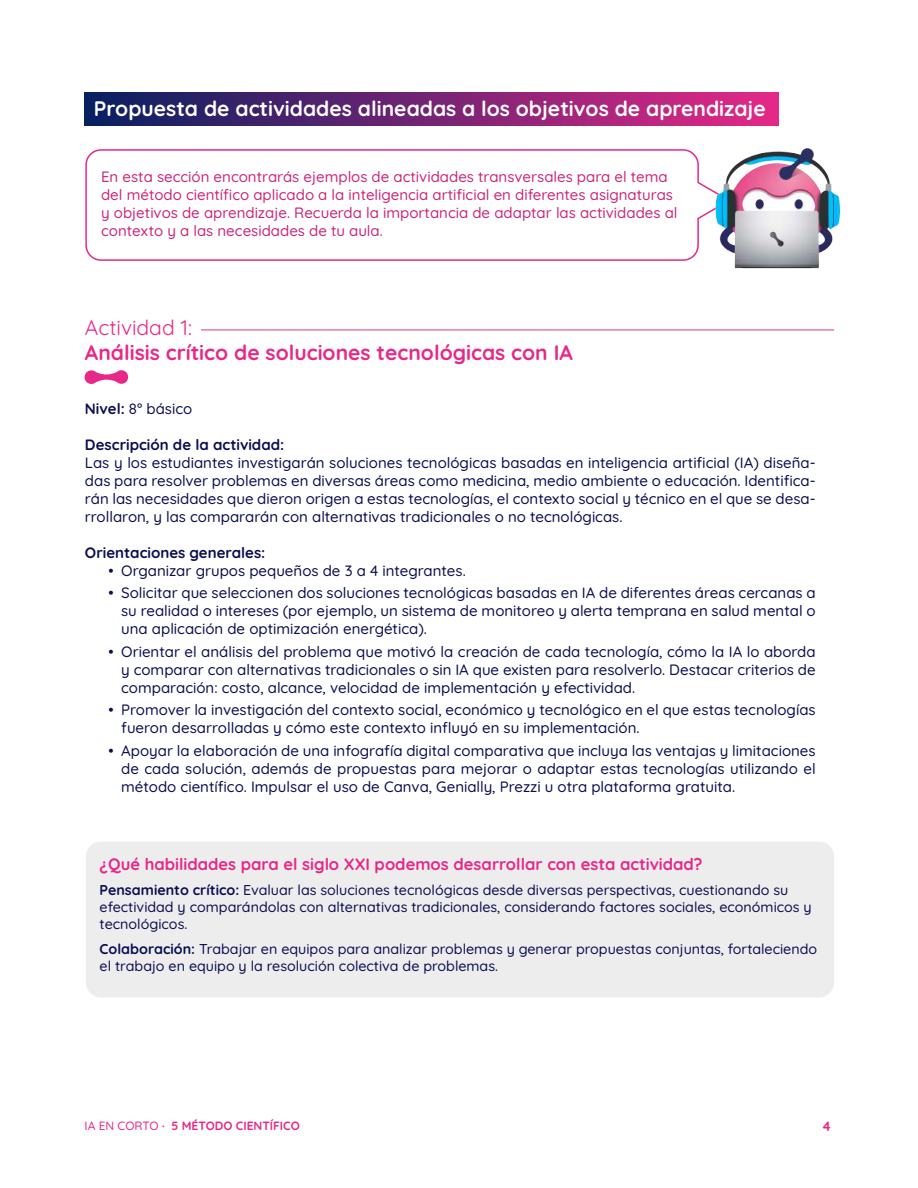
<style>
.page{position:relative;width:918px;height:1188px;background:#fff}
.page>*{position:absolute;margin:0;border:0;box-sizing:border-box;transform-origin:0 0}
.t1{font:700 21px "Quicksand";color:#fff}
.t2{font:700 21px "Quicksand";color:#e72887}
.t3{font:21px "Quicksand";color:#e72887}
.t4{font:700 16.5px "Quicksand";color:#e72887}
.t5{font:500 15px/18px "Quicksand";color:#0a0e50;text-align:justify}
.t6{font:500 15px/18px "Quicksand";color:#cc2679}
.t7{font:700 15px "Quicksand";color:#0a0e50}
.t8{font:500 14.25px/17.1px "Quicksand";color:#0a0e50}
.t9{font:700 13.5px "Quicksand";color:#e72887}
.t10{font:700 12px "Quicksand";color:#e72887}
.s1{font-weight:700}
.s2{font-weight:500}
</style>
<div class="page">
<div style="left:85px;top:92px;width:694px;height:34px;background:linear-gradient(to right,#062061,#e52887)"></div>
<div style="left:86px;top:842px;width:748px;height:155px;background:#ededed;border-radius:15px"></div>
<svg style="left:84px;top:370px;width:45px;height:14px"></svg>
<hr style="left:201px;top:329px;width:633px;height:2px;background:#eb77b1">
<svg style="left:85px;top:149px;width:587px;height:112px"></svg>
<img style="left:672px;top:120px;width:169px;height:149px">
<h1 class="t1" style="left:94px;top:91px;width:673px">Propuesta de actividades alineadas a los objetivos de aprendizaje</h1>
<p class="t6" style="left:101px;top:166px;width:578px">En esta sección encontrarás ejemplos de actividades transversales para el tema del método científico aplicado a la inteligencia artificial en diferentes asignaturas y objetivos de aprendizaje. Recuerda la importancia de adaptar las actividades al contexto y a las necesidades de tu aula.</p>
<h1 class="t3" style="left:85px;top:311px;width:109px">Actividad 1:</h1>
<h1 class="t2" style="left:85px;top:335px;width:489px">Análisis crítico de soluciones tecnológicas con IA</h1>
<p class="t5" style="left:85px;top:398px;width:109px"><span class="s1">Nivel:</span> 8° básico</p>
<p class="t7" style="left:85px;top:432px;width:201px">Descripción de la actividad:</p>
<p class="t5" style="left:85px;top:452px;width:732px">Las y los estudiantes investigarán soluciones tecnológicas basadas en inteligencia artificial (IA) diseña&shy;das para resolver problemas en diversas áreas como medicina, medio ambiente o educación. Identifica&shy;rán las necesidades que dieron origen a estas tecnologías, el contexto social y técnico en el que se desa&shy;rrollaron, y las compararán con alternativas tradicionales o no tecnológicas.</p>
<p class="t7" style="left:85px;top:540px;width:182px">Orientaciones generales:</p>
<p class="t5" style="left:108px;top:560px;width:359px">• Organizar grupos pequeños de 3 a 4 integrantes.</p>
<p class="t5" style="left:121px;top:582px;width:696px;text-indent:-13px">• Solicitar que seleccionen dos soluciones tecnológicas basadas en IA de diferentes áreas cercanas a su realidad o intereses (por ejemplo, un sistema de monitoreo y alerta temprana en salud mental o una aplicación de optimización energética).</p>
<p class="t5" style="left:121px;top:641px;width:696px;text-indent:-13px">• Orientar el análisis del problema que motivó la creación de cada tecnología, cómo la IA lo aborda y comparar con alternativas tradicionales o sin IA que existen para resolverlo. Destacar criterios de comparación: costo, alcance, velocidad de implementación y efectividad.</p>
<p class="t5" style="left:121px;top:699px;width:696px;text-indent:-13px">• Promover la investigación del contexto social, económico y tecnológico en el que estas tecnologías fueron desarrolladas y cómo este contexto influyó en su implementación.</p>
<p class="t5" style="left:121px;top:740px;width:696px;text-indent:-13px">• Apoyar la elaboración de una infografía digital comparativa que incluya las ventajas y limitaciones de cada solución, además de propuestas para mejorar o adaptar estas tecnologías utilizando el método científico. Impulsar el uso de Canva, Genially, Prezzi u otra plataforma gratuita.</p>
<p class="t4" style="left:100px;top:851px;width:605px">¿Qué habilidades para el siglo XXI podemos desarrollar con esta actividad?</p>
<p class="t8" style="left:100px;top:880px;width:714px"><span class="s1">Pensamiento crítico:</span> Evaluar las soluciones tecnológicas desde diversas perspectivas, cuestionando su efectividad y comparándolas con alternativas tradicionales, considerando factores sociales, económicos y tecnológicos.</p>
<p class="t8" style="left:100px;top:939px;width:719px"><span class="s1">Colaboración:</span> Trabajar en equipos para analizar problemas y generar propuestas conjuntas, fortaleciendo el trabajo en equipo y la resolución colectiva de problemas.</p>
<p class="t10" style="left:85px;top:1116px;width:217px"><span class="s2">IA EN CORTO</span> · 5 MÉTODO CIENTÍFICO</p>
<p class="t9" style="left:823px;top:1115px;width:9px">4</p>
</div>
